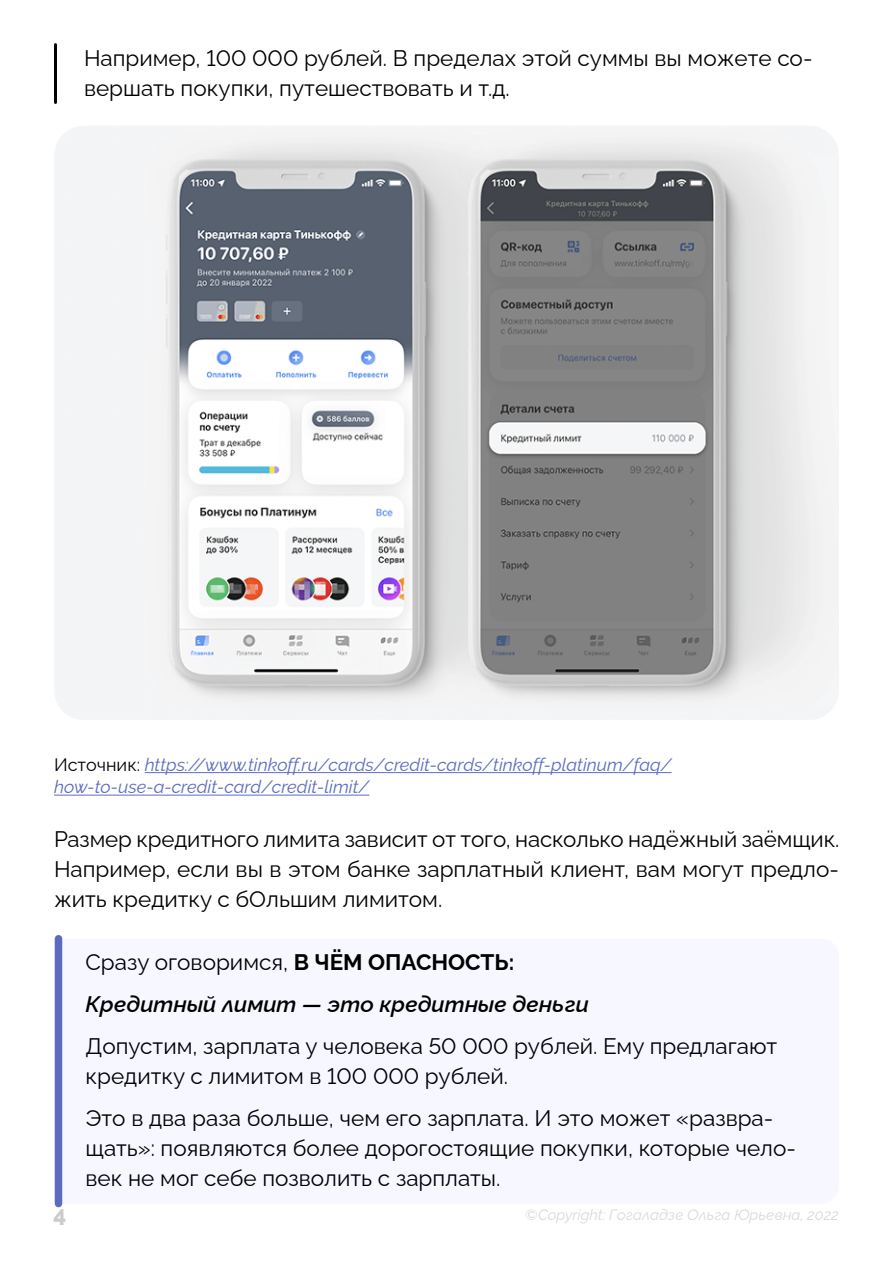
<style>
.page{position:relative;width:893px;height:1263px;background:#fff}
.page>*{position:absolute;margin:0;border:0;box-sizing:border-box;transform-origin:0 0}
.t1{font:22.5px/30px "Raleway";color:#000}
.t2{font:italic 600 22.5px/42px "Raleway";color:#000}
.t3{font:800 22.5px "Raleway";color:#ccc}
.t4{font:italic 18px/22.5px "Raleway";color:#5c6bc0}
.t5{font:italic 15px "Raleway";color:#d9d9d9}
.s1{font-style:normal;color:#000}
.s2{font-weight:400;font-style:normal}
.s3{font-weight:700;font-style:normal}
</style>
<div class="page">
<hr style="left:54px;top:45px;width:3px;height:57px;background:#000">
<hr style="left:145px;top:772px;width:527px;height:1px;background:#5c6bc0">
<hr style="left:54px;top:795px;width:315px;height:1px;background:#5c6bc0">
<div style="left:55px;top:939px;width:7px;height:264px;background:#5c6bc0"></div>
<img style="left:56px;top:126px;width:783px;height:594px">
<p class="t1" style="left:84px;top:40px;width:730px">Например, 100 000 рублей. В пределах этой суммы вы можете со&shy;вершать покупки, путешествовать и т.д.</p>
<p class="t4" style="left:54px;top:751px;width:619px"><span class="s1">Источник:</span> https://www.tinkoff.ru/cards/credit-cards/tinkoff-platinum/faq/ how-to-use-a-credit-card/credit-limit/</p>
<p class="t1" style="left:54px;top:822px;width:787px;text-align:justify">Размер кредитного лимита зависит от того, насколько надёжный заёмщик.<br>Например, если вы в этом банке зарплатный клиент, вам могут предло&shy;жить кредитку с бОльшим лимитом.</p>
<p class="t2" style="left:86px;top:939px;width:505px"><span class="s2">Сразу оговоримся,</span> <span class="s3">В ЧЁМ ОПАСНОСТЬ:<br></span>Кредитный лимит — это кредитные деньги</p>
<p class="t1" style="left:86px;top:1029px;width:693px">Допустим, зарплата у человека 50 000 рублей. Ему предлагают кредитку с лимитом в 100 000 рублей.</p>
<p class="t1" style="left:86px;top:1101px;width:712px">Это в два раза больше, чем его зарплата. И это может «развра&shy;щать»: появляются более дорогостоящие покупки, которые чело&shy;век не мог себе позволить с зарплаты.</p>
<p class="t3" style="left:53px;top:1199px;width:15px">4</p>
<p class="t5" style="left:525px;top:1202px;width:315px">©Copyright: Гогаладзе Ольга Юрьевна, 2022</p>
</div>
